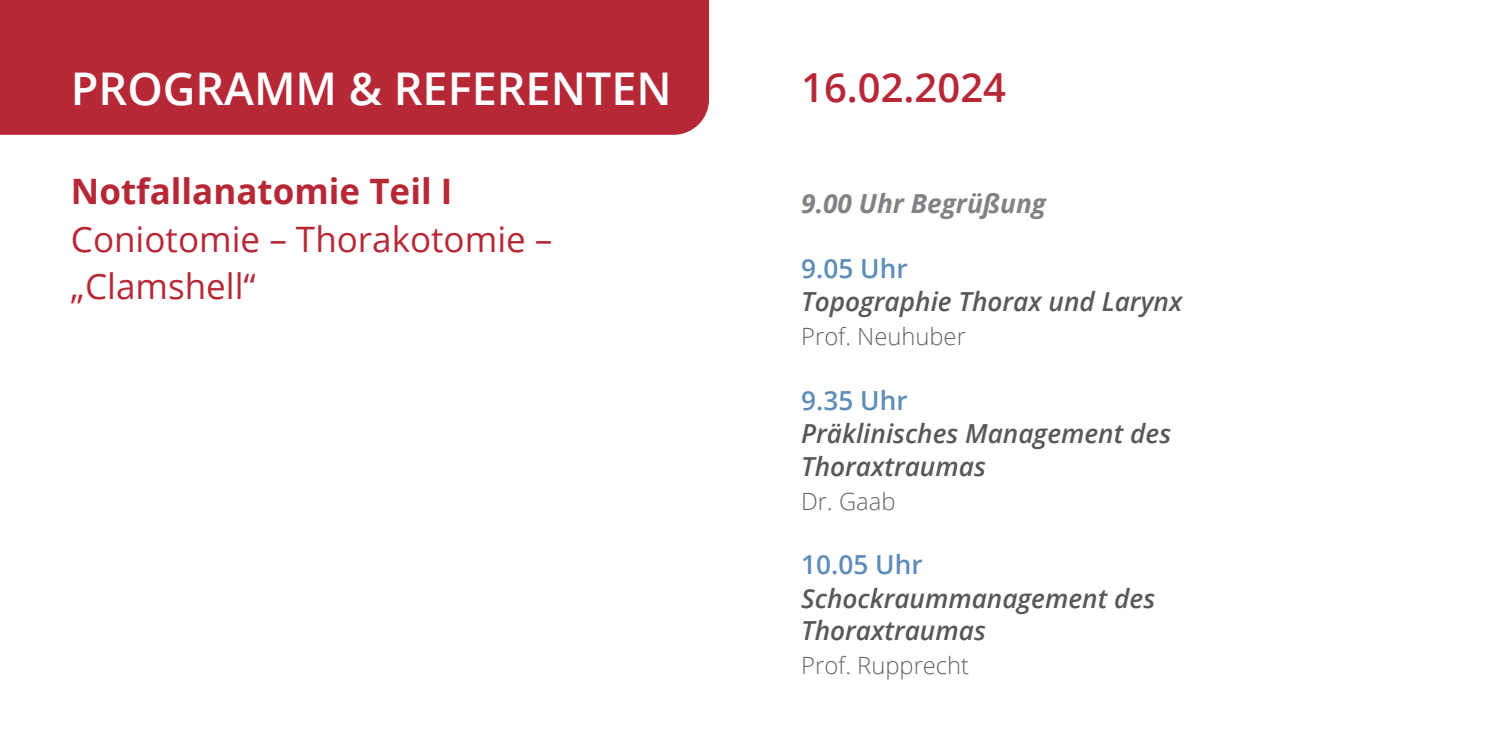
<style>
.page{position:relative;width:1489px;height:745px;background:#fff}
.page>*{position:absolute;margin:0;border:0;box-sizing:border-box;transform-origin:0 0}
.t1{font:600 45px "Open Sans";color:#fff}
.t2{font:600 40px "Open Sans";color:#b72837}
.t3{font:35px/47.5px "Open Sans";color:#b72837}
.t4{font:italic 600 26.25px/32.5px "Open Sans";color:#57585a}
.t5{font:600 26.25px "Open Sans";color:#5e8db8}
.t6{font:italic 700 26.25px "Open Sans";color:#808285}
.t7{font:300 23.75px "Open Sans";color:#636366}
.s1{font-weight:700}
</style>
<div class="page">
<div style="left:0;top:0;width:709px;height:135px;background:#b72837"></div>
<p class="t1" style="left:71px;top:58px;width:602px">PROGRAMM &amp; REFERENTEN</p>
<p class="t3" style="left:71px;top:167px;width:483px"><span class="s1">Notfallanatomie Teil I<br></span>Coniotomie – Thorakotomie – „Clamshell“</p>
<p class="t2" style="left:801px;top:60px;width:206px">16.02.2024</p>
<p class="t6" style="left:801px;top:185px;width:246px">9.00 Uhr Begrüßung</p>
<p class="t5" style="left:801px;top:250px;width:108px">9.05 Uhr</p>
<p class="t4" style="left:801px;top:285px;width:382px">Topographie Thorax und Larynx</p>
<p class="t7" style="left:801px;top:320px;width:166px">Prof. Neuhuber</p>
<p class="t5" style="left:801px;top:381px;width:108px">9.35 Uhr</p>
<p class="t4" style="left:801px;top:416px;width:371px">Präklinisches Management des<br>Thoraxtraumas</p>
<p class="t7" style="left:801px;top:484px;width:96px">Dr. Gaab</p>
<p class="t5" style="left:801px;top:546px;width:123px">10.05 Uhr</p>
<p class="t4" style="left:801px;top:581px;width:355px">Schockraummanagement des<br>Thoraxtraumas</p>
<p class="t7" style="left:801px;top:648px;width:169px">Prof. Rupprecht</p>
</div>
